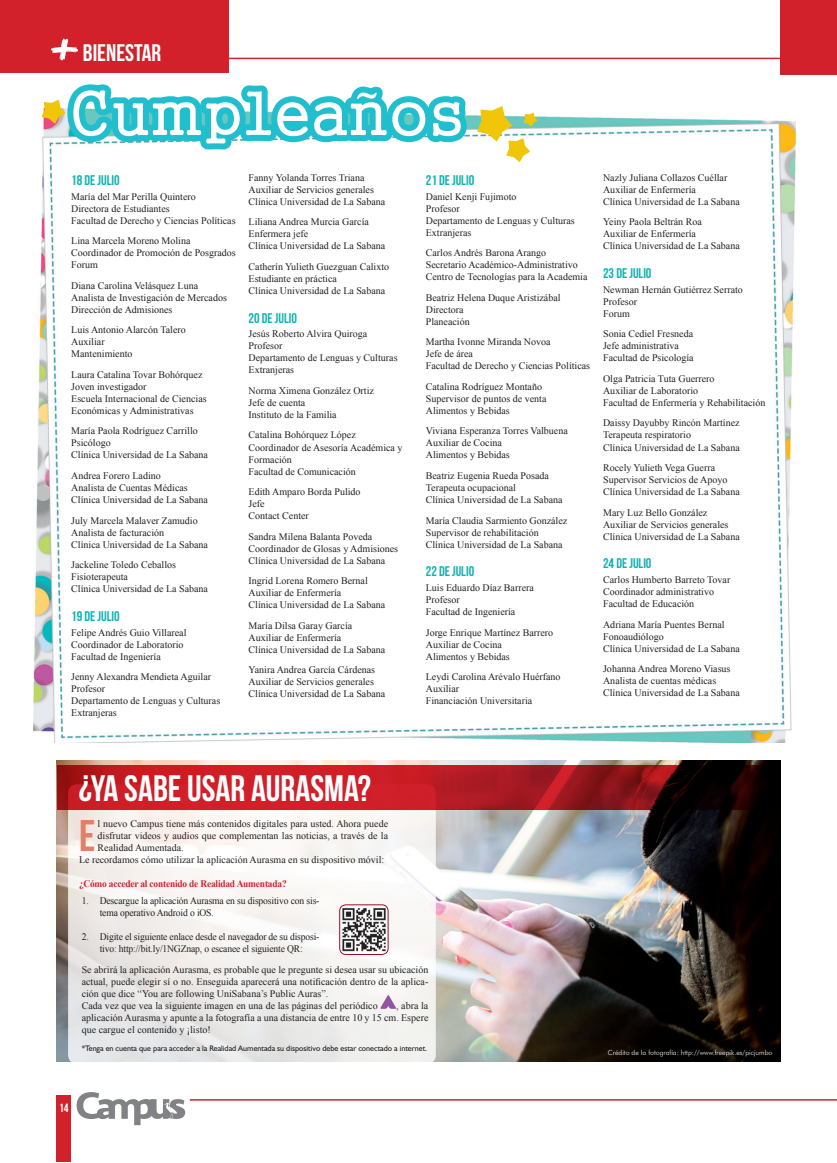
<style>
.page{position:relative;width:837px;height:1163px;background:#fff}
.page>*{position:absolute;margin:0;border:0;box-sizing:border-box;transform-origin:0 0}
.t1{font:60.8px "Gungsuh";color:#fff}
.t2{font:44.3px "Bebas Neue";color:#e27f68}
.t3{font:36.7px "Bebas Neue";color:#fff}
.t4{font:24px "Bebas Neue";color:#fff}
.t5{font:14px "Bebas Neue";color:#11b1b1}
.t6{font:12px "Bebas Neue";color:#fff}
.t7{font:10px/12px "Times New Roman";color:#231f20}
.t8{font:10px/12px "Times New Roman";color:#231f20;scale:.96 1}
.t9{font:700 10px "Times New Roman";letter-spacing:-.02em;color:#d3212c;scale:.94 1}
.t10{font:8px "Humanist 521 BT";color:#231f20}
.t11{font:300 7px "Futura BT";color:#fff}
</style>
<div class="page">
<img style="left:33px;top:116px;width:762px;height:626px">
<div style="left:57px;top:1094px;width:14px;height:67px;background:#d3212c"></div>
<svg style="left:77px;top:1092px;width:108px;height:32px"></svg>
<div style="left:780px;top:0;width:56px;height:74px;background:#d3212c"></div>
<div style="left:0;top:0;width:228px;height:72px;background:#d3212c"></div>
<hr style="left:167px;top:58px;width:615px;height:1px;background:#d3212c">
<img style="left:57px;top:760px;width:723px;height:301px">
<svg style="left:68px;top:784px;width:367px;height:279px;fill:#f4f2ef"></svg>
<svg style="left:57px;top:765px;width:723px;height:44px;background:#9e171d"></svg>
<img style="left:339px;top:904px;width:49px;height:50px">
<div style="left:339px;top:904px;width:49px;height:50px;border:1px solid #9a0b1f;border-radius:6px"></div>
<svg style="left:380px;top:994px;width:16px;height:14px"></svg>
<svg style="left:41px;top:0;width:496px;height:164px"></svg>
<hr style="left:190px;top:1098px;width:646px;height:2px;background:#d3212c">
<h3 class="t4" style="left:83px;top:39px;width:80px">BIENESTAR</h3>
<h1 class="t1" style="left:69px;top:83px;width:396px">Cumpleaños</h1>
<h3 class="t5" style="left:71px;top:172px;width:50px">18 DE JULIO</h3>
<p class="t7" style="left:71px;top:190px;width:166px">María del Mar Perilla Quintero<br>Directora de Estudiantes<br>Facultad de Derecho y Ciencias Políticas</p>
<p class="t7" style="left:71px;top:235px;width:166px">Lina Marcela Moreno Molina<br>Coordinador de Promoción de Posgrados<br>Forum</p>
<p class="t7" style="left:71px;top:279px;width:157px">Diana Carolina Velásquez Luna<br>Analista de Investigación de Mercados<br>Dirección de Admisiones</p>
<p class="t7" style="left:71px;top:324px;width:116px">Luis Antonio Alarcón Talero<br>Auxiliar<br>Mantenimiento</p>
<p class="t7" style="left:71px;top:368px;width:137px">Laura Catalina Tovar Bohórquez<br>Joven investigador<br>Escuela Internacional de Ciencias<br>Económicas y Administrativas</p>
<p class="t7" style="left:71px;top:425px;width:138px">María Paola Rodríguez Carrillo<br>Psicólogo<br>Clínica Universidad de La Sabana</p>
<p class="t7" style="left:71px;top:469px;width:138px">Andrea Forero Ladino<br>Analista de Cuentas Médicas<br>Clínica Universidad de La Sabana</p>
<p class="t7" style="left:71px;top:514px;width:138px">July Marcela Malaver Zamudio<br>Analista de facturación<br>Clínica Universidad de La Sabana</p>
<p class="t7" style="left:71px;top:558px;width:138px">Jackeline Toledo Ceballos<br>Fisioterapeuta<br>Clínica Universidad de La Sabana</p>
<h3 class="t5" style="left:71px;top:608px;width:50px">19 DE JULIO</h3>
<p class="t7" style="left:71px;top:626px;width:117px">Felipe Andrés Guio Villareal<br>Coordinador de Laboratorio<br>Facultad de Ingeniería</p>
<p class="t7" style="left:71px;top:670px;width:150px">Jenny Alexandra Mendieta Aguilar<br>Profesor<br>Departamento de Lenguas y Culturas<br>Extranjeras</p>
<p class="t7" style="left:248px;top:171px;width:138px">Fanny Yolanda Torres Triana<br>Auxiliar de Servicios generales<br>Clínica Universidad de La Sabana</p>
<p class="t7" style="left:248px;top:216px;width:138px">Liliana Andrea Murcia García<br>Enfermera jefe<br>Clínica Universidad de La Sabana</p>
<p class="t7" style="left:248px;top:260px;width:142px">Catherín Yulieth Guezguan Calixto<br>Estudiante en práctica<br>Clínica Universidad de La Sabana</p>
<h3 class="t5" style="left:248px;top:310px;width:50px">20 DE JULIO</h3>
<p class="t7" style="left:248px;top:328px;width:150px">Jesús Roberto Alvira Quiroga<br>Profesor<br>Departamento de Lenguas y Culturas<br>Extranjeras</p>
<p class="t7" style="left:248px;top:384px;width:127px">Norma Ximena González Ortiz<br>Jefe de cuenta<br>Instituto de la Familia</p>
<p class="t7" style="left:248px;top:429px;width:155px">Catalina Bohórquez López<br>Coordinador de Asesoría Académica y<br>Formación<br>Facultad de Comunicación</p>
<p class="t7" style="left:248px;top:485px;width:113px">Edith Amparo Borda Pulido<br>Jefe<br>Contact Center</p>
<p class="t7" style="left:248px;top:530px;width:151px">Sandra Milena Balanta Poveda<br>Coordinador de Glosas y Admisiones<br>Clínica Universidad de La Sabana</p>
<p class="t7" style="left:248px;top:574px;width:138px">Ingrid Lorena Romero Bernal<br>Auxiliar de Enfermería<br>Clínica Universidad de La Sabana</p>
<p class="t7" style="left:248px;top:619px;width:138px">María Dilsa Garay García<br>Auxiliar de Enfermería<br>Clínica Universidad de La Sabana</p>
<p class="t7" style="left:248px;top:663px;width:138px">Yanira Andrea García Cárdenas<br>Auxiliar de Servicios generales<br>Clínica Universidad de La Sabana</p>
<h3 class="t5" style="left:425px;top:172px;width:50px">21 DE JULIO</h3>
<p class="t7" style="left:425px;top:190px;width:150px">Daniel Kenji Fujimoto<br>Profesor<br>Departamento de Lenguas y Culturas<br>Extranjeras</p>
<p class="t7" style="left:425px;top:247px;width:163px">Carlos Andrés Barona Arango<br>Secretario Académico-Administrativo<br>Centro de Tecnologías para la Academia</p>
<p class="t7" style="left:425px;top:291px;width:136px">Beatriz Helena Duque Aristizábal<br>Directora<br>Planeación</p>
<p class="t7" style="left:425px;top:336px;width:166px">Martha Ivonne Miranda Novoa<br>Jefe de área<br>Facultad de Derecho y Ciencias Políticas</p>
<p class="t7" style="left:425px;top:380px;width:122px">Catalina Rodríguez Montaño<br>Supervisor de puntos de venta<br>Alimentos y Bebidas</p>
<p class="t7" style="left:425px;top:425px;width:143px">Viviana Esperanza Torres Valbuena<br>Auxiliar de Cocina<br>Alimentos y Bebidas</p>
<p class="t7" style="left:425px;top:469px;width:138px">Beatriz Eugenia Rueda Posada<br>Terapeuta ocupacional<br>Clínica Universidad de La Sabana</p>
<p class="t7" style="left:425px;top:514px;width:143px">María Claudia Sarmiento González<br>Supervisor de rehabilitación<br>Clínica Universidad de La Sabana</p>
<h3 class="t5" style="left:425px;top:563px;width:50px">22 DE JULIO</h3>
<p class="t7" style="left:425px;top:581px;width:110px">Luis Eduardo Díaz Barrera<br>Profesor<br>Facultad de Ingeniería</p>
<p class="t7" style="left:425px;top:626px;width:129px">Jorge Enrique Martínez Barrero<br>Auxiliar de Cocina<br>Alimentos y Bebidas</p>
<p class="t7" style="left:425px;top:670px;width:136px">Leydi Carolina Arévalo Huérfano<br>Auxiliar<br>Financiación Universitaria</p>
<p class="t7" style="left:603px;top:171px;width:138px">Nazly Juliana Collazos Cuéllar<br>Auxiliar de Enfermería<br>Clínica Universidad de La Sabana</p>
<p class="t7" style="left:603px;top:216px;width:138px">Yeiny Paola Beltrán Roa<br>Auxiliar de Enfermería<br>Clínica Universidad de La Sabana</p>
<h3 class="t5" style="left:603px;top:265px;width:50px">23 DE JULIO</h3>
<p class="t7" style="left:603px;top:283px;width:141px">Newman Hernán Gutiérrez Serrato<br>Profesor<br>Forum</p>
<p class="t7" style="left:603px;top:328px;width:92px">Sonia Cediel Fresneda<br>Jefe administrativa<br>Facultad de Psicología</p>
<p class="t7" style="left:603px;top:372px;width:164px">Olga Patricia Tuta Guerrero<br>Auxiliar de Laboratorio<br>Facultad de Enfermería y Rehabilitación</p>
<p class="t7" style="left:603px;top:417px;width:138px">Daissy Dayubby Rincón Martínez<br>Terapeuta respiratorio<br>Clínica Universidad de La Sabana</p>
<p class="t7" style="left:603px;top:461px;width:138px">Rocely Yulieth Vega Guerra<br>Supervisor Servicios de Apoyo<br>Clínica Universidad de La Sabana</p>
<p class="t7" style="left:603px;top:506px;width:138px">Mary Luz Bello González<br>Auxiliar de Servicios generales<br>Clínica Universidad de La Sabana</p>
<h3 class="t5" style="left:603px;top:555px;width:50px">24 DE JULIO</h3>
<p class="t7" style="left:603px;top:573px;width:129px">Carlos Humberto Barreto Tovar<br>Coordinador administrativo<br>Facultad de Educación</p>
<p class="t7" style="left:603px;top:618px;width:138px">Adriana María Puentes Bernal<br>Fonoaudiólogo<br>Clínica Universidad de La Sabana</p>
<p class="t7" style="left:603px;top:662px;width:138px">Johanna Andrea Moreno Viasus<br>Analista de cuentas médicas<br>Clínica Universidad de La Sabana</p>
<h3 class="t3" style="left:79px;top:768px;width:294px">¿YA SABE USAR AURASMA?</h3>
<h2 class="t2" style="left:79px;top:810px;width:18px">E</h2>
<p class="t7" style="left:97px;top:817px;width:292px">l nuevo Campus tiene más contenidos digitales para usted. Ahora puede</p>
<p class="t7" style="left:97px;top:829px;width:292px">disfrutar videos y audios que complementan las noticias, a través de la</p>
<p class="t7" style="left:97px;top:841px;width:88px">Realidad Aumentada.</p>
<p class="t7" style="left:79px;top:853px;width:306px">Le recordamos cómo utilizar la aplicación Aurasma en su dispositivo móvil:</p>
<p class="t9" style="left:79px;top:876px;width:222px">¿Cómo acceder al contenido de Realidad Aumentada?</p>
<p class="t8" style="left:100px;top:894px;width:230px;text-indent:-18px">1. Descargue la aplicación Aurasma en su dispositivo con sis&shy;tema operativo Android o iOS.</p>
<p class="t8" style="left:82px;top:930px;width:249px;text-align:center">2. Digite el siguiente enlace desde el navegador de su disposi&shy;tivo: http://bit.ly/1NGZnap, o escanee el siguiente QR:</p>
<p class="t7" style="left:82px;top:963px;width:348px">Se abrirá la aplicación Aurasma, es probable que le pregunte si desea usar su ubicación actual, puede elegir sí o no. Enseguida aparecerá una notificación dentro de la aplica&shy;ción que dice “You are following UniSabana’s Public Auras”.<br>Cada vez que vea la siguiente imagen en una de las páginas del periódico</p>
<p class="t7" style="left:82px;top:999px;width:348px;text-align:justify;text-indent:314px">, abra la aplicación Aurasma y apunte a la fotografía a una distancia de entre 10 y 15 cm. Espere que cargue el contenido y ¡listo!</p>
<p class="t10" style="left:82px;top:1042px;width:347px">*Tenga en cuenta que para acceder a la Realidad Aumentada su dispositivo debe estar conectado a internet.</p>
<p class="t6" style="left:59px;top:1100px;width:11px">14</p>
<p class="t11" style="left:607px;top:1047px;width:166px">Crédito de la fotografía: http://www.freepik.es/picjumbo</p>
</div>
